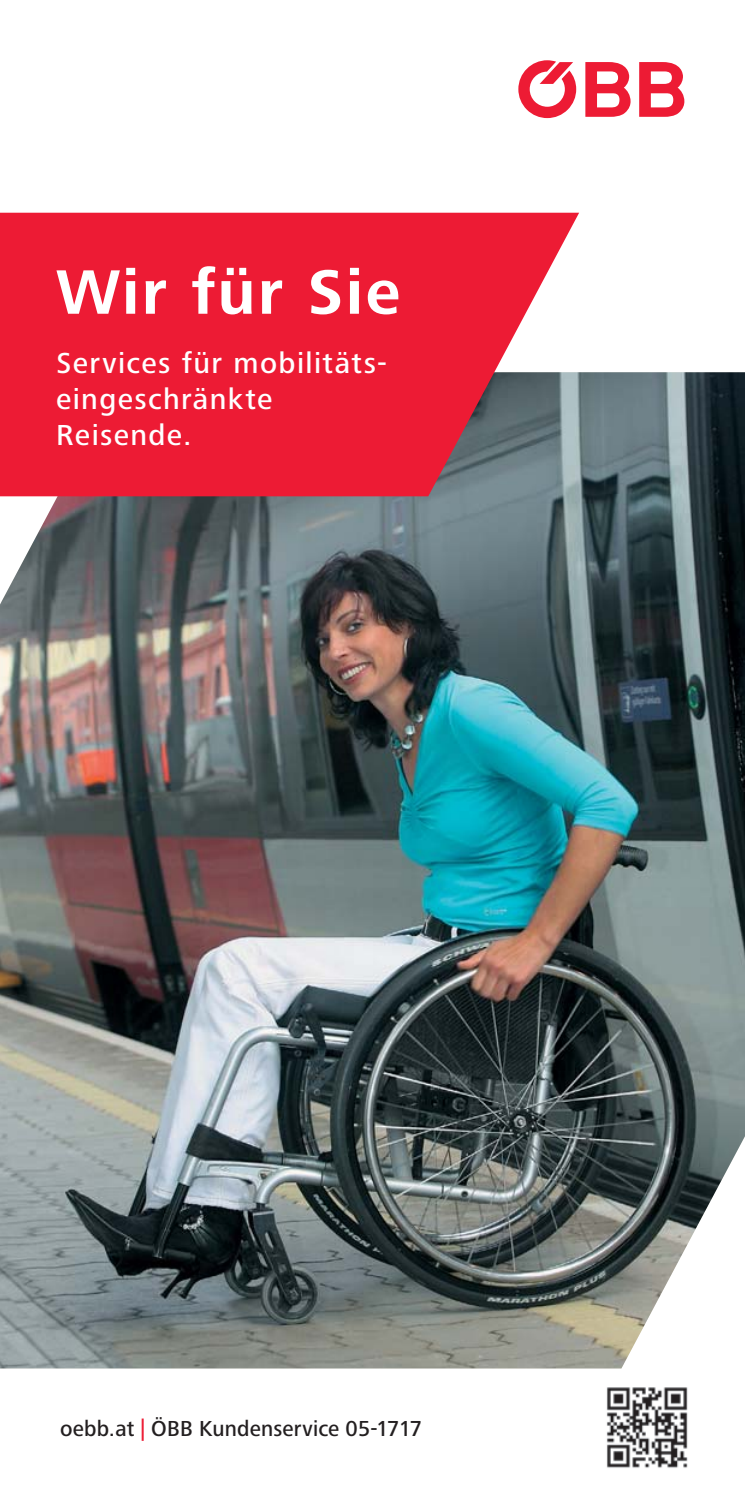
<style>
.page{position:relative;width:745px;height:1489px;background:#fff}
.page>*{position:absolute;margin:0;border:0;box-sizing:border-box;transform-origin:0 0}
.t1{font:700 65px "Frutiger Next Pro";letter-spacing:.04em;color:#fff}
.t2{font:500 30px/36px "Frutiger Next Pro";letter-spacing:.045em;color:#fff}
.t3{font:500 22.5px "Frutiger Next Pro";letter-spacing:.01em;color:#231f20}
.s1{color:#ed1b34}
</style>
<div class="page">
<img style="left:0;top:372px;width:744px;height:996px">
<svg style="left:0;top:213px;width:578px;height:283px;background:#e22c42"></svg>
<svg style="left:639px;top:62px;width:45px;height:55px"></svg>
<svg style="left:585px;top:62px;width:45px;height:55px"></svg>
<svg style="left:518px;top:60px;width:58px;height:58px"></svg>
<img style="left:606px;top:1387px;width:82px;height:81px">
<h1 class="t1" style="left:56px;top:261px;width:345px">Wir für Sie</h1>
<p class="t2" style="left:56px;top:346px;width:332px">Services für mobilitäts&shy;eingeschränkte<br>Reisende.</p>
<p class="t3" style="left:60px;top:1417px;width:363px">oebb.at <span class="s1">|</span> ÖBB Kundenservice 05-1717</p>
</div>
